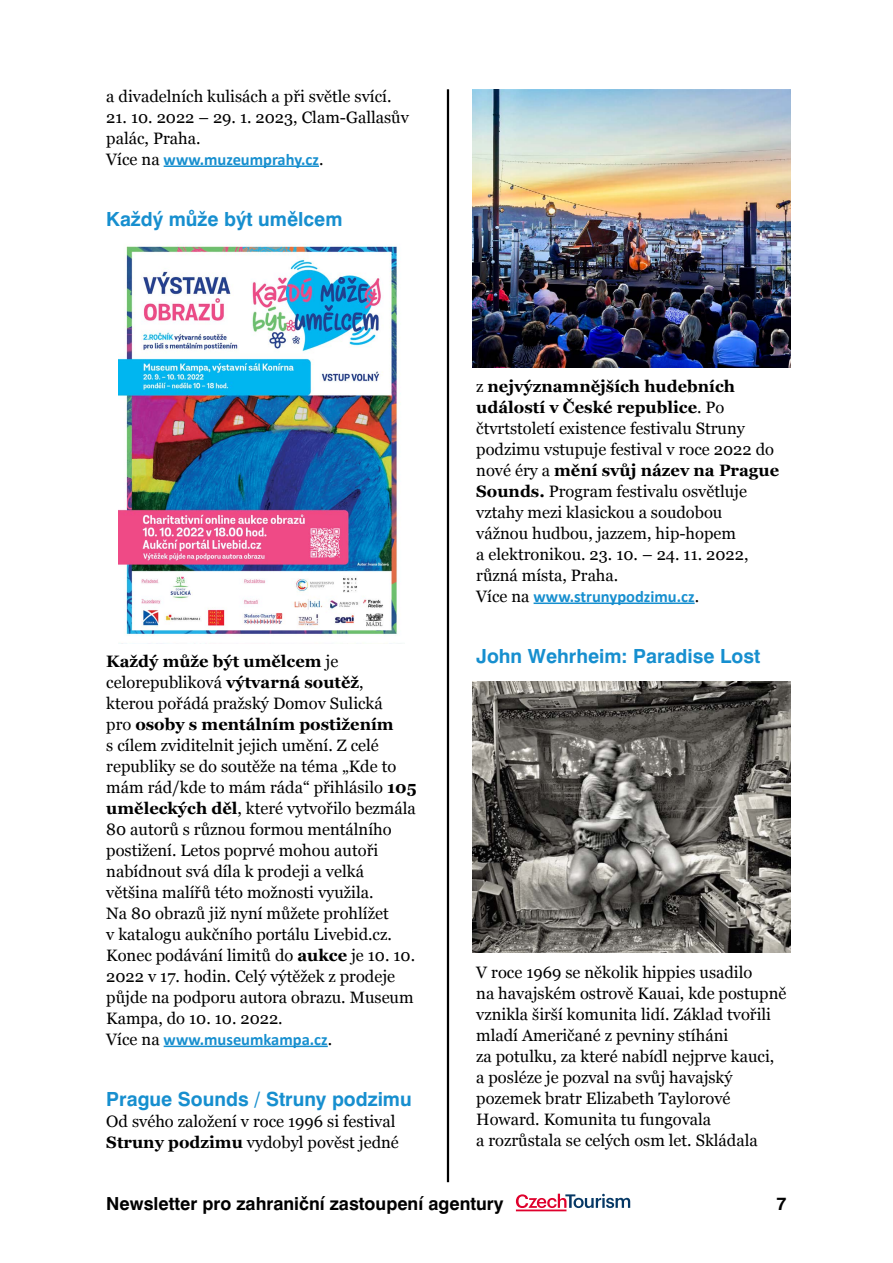
<style>
.page{position:relative;width:893px;height:1263px;background:#fff}
.page>*{position:absolute;margin:0;border:0;box-sizing:border-box;transform-origin:0 0}
.t1{font:700 19.5px "Swiss 721 BTCE";color:#178fcf}
.t2{font:700 18px "Swiss 721 BTCE";color:#000}
.t3{font:16.5px/21px "Georgia";color:#000}
.t4{font:700 16.5px "Calibri";color:#178fcf}
.s1{font-family:"Georgia";font-weight:400;color:#000}
.s2{font-weight:700}
</style>
<div class="page">
<hr style="left:447px;top:89px;width:2px;height:1093px;background:#000">
<svg style="left:516px;top:1194px;width:114px;height:17px"></svg>
<hr style="left:164px;top:165px;width:155px;height:2px;background:#178fcf">
<hr style="left:164px;top:1045px;width:164px;height:2px;background:#178fcf">
<img style="left:472px;top:89px;width:319px;height:279px">
<hr style="left:534px;top:602px;width:161px;height:2px;background:#178fcf">
<img style="left:118px;top:244px;width:282px;height:391px">
<img style="left:472px;top:681px;width:319px;height:271px">
<p class="t3" style="left:106px;top:86px;width:287px">a divadelních kulisách a při světle svící.</p>
<p class="t3" style="left:106px;top:107px;width:304px">21. 10. 2022 – 29. 1. 2023, Clam-Gallasův palác, Praha.</p>
<p class="t4" style="left:106px;top:149px;width:219px"><span class="s1">Více na</span> www.muzeumprahy.cz<span class="s1">.</span></p>
<p class="t1" style="left:106px;top:206px;width:238px">Každý může být umělcem</p>
<p class="t3" style="left:106px;top:651px;width:312px"><span class="s2">Každý může být umělcem</span> je celorepubliková <span class="s2">výtvarná soutěž</span>,<br>kterou pořádá pražský Domov Sulická<br>pro <span class="s2">osoby s mentálním postižením<br></span>s cílem zviditelnit jejich umění. Z celé republiky se do soutěže na téma „Kde to mám rád/kde to mám ráda“ přihlásilo <span class="s2">105 uměleckých děl</span>, které vytvořilo bezmála 80 autorů s různou formou mentálního postižení. Letos poprvé mohou autoři nabídnout svá díla k prodeji a velká většina malířů této možnosti využila.<br>Na 80 obrazů již nyní můžete prohlížet<br>v katalogu aukčního portálu Livebid.cz.<br>Konec podávání limitů do <span class="s2">aukce</span> je 10. 10.<br>2022 v 17. hodin. Celý výtěžek z prodeje půjde na podporu autora obrazu. Museum Kampa, do 10. 10. 2022.</p>
<p class="t4" style="left:106px;top:1029px;width:227px"><span class="s1">Více na</span> www.museumkampa.cz<span class="s1">.</span></p>
<p class="t1" style="left:106px;top:1086px;width:307px">Prague Sounds / Struny podzimu</p>
<p class="t3" style="left:106px;top:1111px;width:294px">Od svého založení v roce 1996 si festival<br><span class="s2">Struny podzimu</span> vydobyl pověst jedné</p>
<p class="t3" style="left:476px;top:376px;width:304px">z <span class="s2">nejvýznamnějších hudebních událostí v České republice</span>. Po čtvrtstoletí existence festivalu Struny podzimu vstupuje festival v roce 2022 do nové éry a <span class="s2">mění svůj název na Prague Sounds.</span> Program festivalu osvětluje vztahy mezi klasickou a soudobou<br>vážnou hudbou, jazzem, hip-hopem<br>a elektronikou. 23. 10. – 24. 11. 2022, různá místa, Praha.</p>
<p class="t4" style="left:476px;top:586px;width:224px"><span class="s1">Více na</span> www.strunypodzimu.cz<span class="s1">.</span></p>
<p class="t1" style="left:476px;top:643px;width:285px">John Wehrheim: Paradise Lost</p>
<p class="t3" style="left:476px;top:962px;width:312px">V roce 1969 se několik hippies usadilo<br>na havajském ostrově Kauai, kde postupně vznikla širší komunita lidí. Základ tvořili mladí Američané z pevniny stíháni<br>za potulku, za které nabídl nejprve kauci, a posléze je pozval na svůj havajský pozemek bratr Elizabeth Taylorové Howard. Komunita tu fungovala<br>a rozrůstala se celých osm let. Skládala</p>
<p class="t2" style="left:106px;top:1191px;width:399px">Newsletter pro zahraniční zastoupení agentury</p>
<p class="t2" style="left:776px;top:1191px;width:12px">7</p>
</div>
